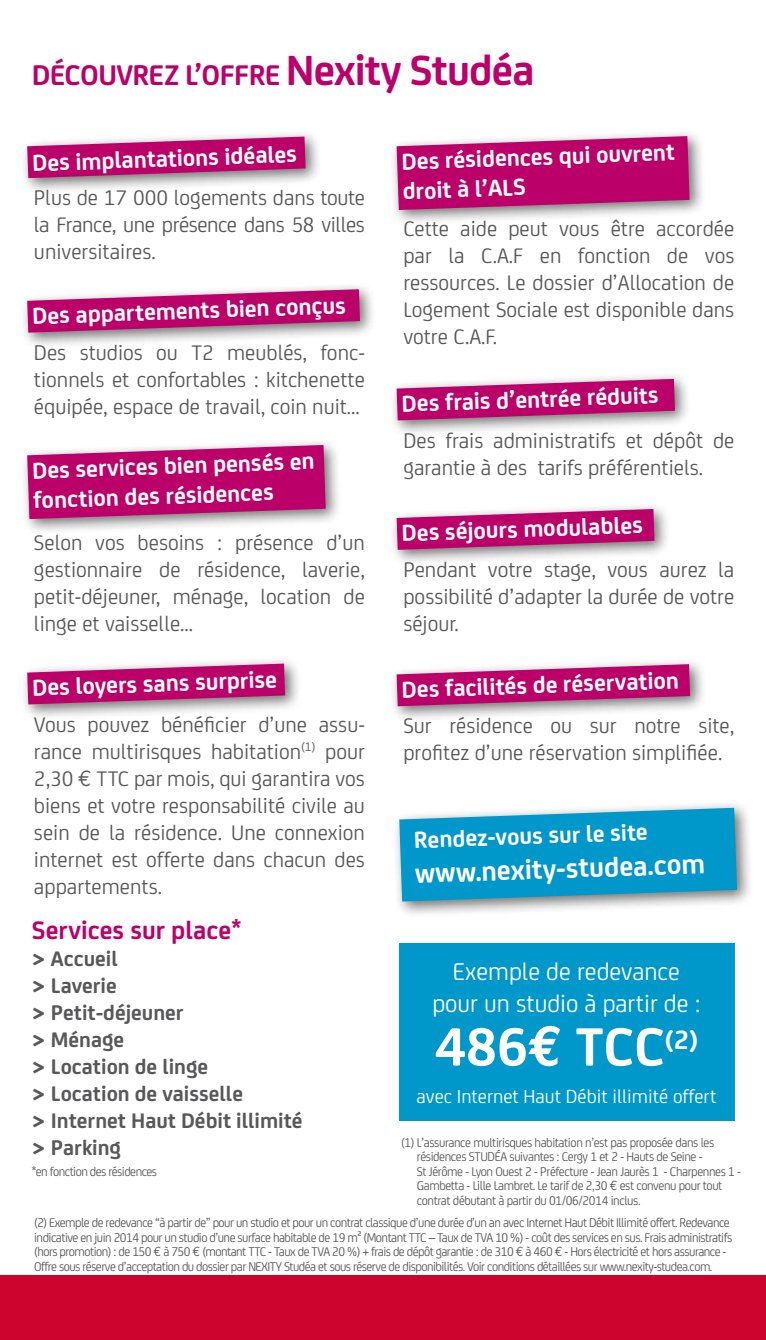
<style>
.page{position:relative;width:766px;height:1340px;background:#fff}
.page>*{position:absolute;margin:0;border:0;box-sizing:border-box;transform-origin:0 0}
.t1{font:700 57.6px "Nexity";color:#fff}
.t2{font:700 30.38px "Nexity";letter-spacing:-.02em;color:#bc006a}
.t3{font:700 29.25px "Nexity";color:#fff}
.t4{font:700 27px "Nexity";color:#bc006a}
.t5{font:25.88px/31.1px "Nexity";color:#fff;text-align:center}
.t6{font:700 24.75px/29.7px "Nexity";color:#fff}
.t7{font:22.5px/27px "Nexity";color:#58585a;text-align:justify}
.t8{font:700 22.5px/27px "Nexity";color:#58585a}
.t9{font:20.25px "Nexity";color:#fff}
.t10{font:13.5px/14.6px "Nexity";letter-spacing:-.04em;color:#58585a;scale:.96 1}
.s1{font-size:45px}
.s2{font-family:"Euro Mono"}
.s3{font-size:24.75px}
</style>
<div class="page">
<div style="left:0;top:1275px;width:765px;height:64px;background:#cd042e"></div>
<div style="left:399px;top:943px;width:334px;height:177px;background:#0097ca"></div>
<div style="left:392px;top:800px;width:361px;height:118px;background:#000;opacity:.55"></div>
<svg style="left:399px;top:807px;width:337px;height:94px;background:#1b9ecb"></svg>
<div style="left:20px;top:129px;width:301px;height:65px;background:#000;opacity:.55"></div>
<svg style="left:27px;top:137px;width:278px;height:41px;background:#bf2d80"></svg>
<div style="left:20px;top:282px;width:357px;height:67px;background:#000;opacity:.55"></div>
<svg style="left:27px;top:289px;width:333px;height:44px;background:#c13a86"></svg>
<div style="left:20px;top:438px;width:322px;height:97px;background:#000;opacity:.55"></div>
<svg style="left:27px;top:445px;width:298px;height:74px;background:#be1d78"></svg>
<div style="left:20px;top:656px;width:281px;height:64px;background:#000;opacity:.55"></div>
<svg style="left:27px;top:663px;width:258px;height:41px;background:#c02e81"></svg>
<div style="left:389px;top:372px;width:302px;height:64px;background:#000;opacity:.55"></div>
<svg style="left:396px;top:379px;width:278px;height:41px;background:#c02e80"></svg>
<div style="left:389px;top:502px;width:281px;height:64px;background:#000;opacity:.55"></div>
<svg style="left:396px;top:509px;width:258px;height:41px;background:#bf2e80"></svg>
<div style="left:389px;top:657px;width:317px;height:65px;background:#000;opacity:.55"></div>
<svg style="left:396px;top:664px;width:294px;height:42px;background:#c13383"></svg>
<div style="left:389px;top:129px;width:316px;height:97px;background:#000;opacity:.55"></div>
<svg style="left:396px;top:136px;width:293px;height:74px;background:#be1e78"></svg>
<h2 class="t2" style="left:32px;top:52px;width:504px">Découvrez l’offre <span class="s1">Nexity Studéa</span></h2>
<p class="t6" style="left:32px;top:146px;width:266px;rotate:-2deg">Des implantations idéales</p>
<p class="t7" style="left:34px;top:183px;width:332px">Plus de 17 000 logements dans toute la France, une présence dans 58 villes universitaires.</p>
<p class="t6" style="left:32px;top:299px;width:315px;rotate:-2deg">Des appartements bien conçus</p>
<p class="t7" style="left:34px;top:337px;width:332px">Des studios ou T2 meublés, fonc&shy;tionnels et confortables : kitchenette équipée, espace de travail, coin nuit…</p>
<p class="t6" style="left:32px;top:454px;width:284px;rotate:-2deg">Des services bien pensés en fonction des résidences</p>
<p class="t7" style="left:34px;top:528px;width:332px">Selon vos besoins : présence d’un gestionnaire de résidence, laverie, petit-déjeuner, ménage, location de linge et vaisselle…</p>
<p class="t6" style="left:32px;top:671px;width:247px;rotate:-2deg">Des loyers sans surprise</p>
<p class="t7" style="left:34px;top:709px;width:332px">Vous pouvez bénéficier d’une assu&shy;rance multirisques habitation<sup>(1)</sup> pour 2,30 <span class="s2">E</span> TTC par mois, qui garantira vos biens et votre responsabilité civile au sein de la résidence. Une connexion internet est offerte dans chacun des appartements.</p>
<p class="t4" style="left:32px;top:909px;width:211px">Services sur place*</p>
<p class="t8" style="left:32px;top:943px;width:272px"><span class="s3">&gt;</span> Accueil<br><span class="s3">&gt;</span> Laverie<br><span class="s3">&gt;</span> Petit-déjeuner<br><span class="s3">&gt;</span> Ménage<br><span class="s3">&gt;</span> Location de linge<br><span class="s3">&gt;</span> Location de vaisselle<br><span class="s3">&gt;</span> Internet Haut Débit illimité <span class="s3">&gt;</span> Parking</p>
<p class="t10" style="left:32px;top:1163px;width:132px">*en fonction des résidences</p>
<p class="t6" style="left:401px;top:145px;width:275px;rotate:-2deg">Des résidences qui ouvrent droit à l’ALS</p>
<p class="t7" style="left:403px;top:213px;width:332px">Cette aide peut vous être accordée par la C.A.F en fonction de vos ressources. Le dossier d’Allocation de Logement Sociale est disponible dans votre C.A.F.</p>
<p class="t6" style="left:401px;top:387px;width:258px;rotate:-2deg">Des frais d’entrée réduits</p>
<p class="t7" style="left:403px;top:425px;width:332px">Des frais administratifs et dépôt de garantie à des tarifs préférentiels.</p>
<p class="t6" style="left:401px;top:516px;width:243px;rotate:-2deg">Des séjours modulables</p>
<p class="t7" style="left:403px;top:554px;width:332px">Pendant votre stage, vous aurez la possibilité d’adapter la durée de votre séjour.</p>
<p class="t6" style="left:401px;top:673px;width:279px;rotate:-2deg">Des facilités de réservation</p>
<p class="t7" style="left:403px;top:711px;width:332px">Sur résidence ou sur notre site, profitez d’une réservation simplifiée.</p>
<p class="t6" style="left:413px;top:823px;width:236px;rotate:-2deg">Rendez-vous surle site</p>
<h3 class="t3" style="left:414px;top:851px;width:291px;rotate:-2deg">www.nexity-studea.com</h3>
<p class="t5" style="left:432px;top:954px;width:270px">Exemple de redevance pour un studio à partir de :</p>
<h1 class="t1" style="left:434px;top:1003px;width:265px">486<span class="s2">e</span> TCC <sup>(2)</sup></h1>
<p class="t9" style="left:416px;top:1081px;width:301px">avec Internet Haut Débit illimité offert</p>
<p class="t10" style="left:416px;top:1133px;width:339px;text-indent:-16px">(1) L’assurance multirisques habitation n’est pas proposée dans les résidences STUDÉA suivantes : Cergy 1 et 2 - Hauts de Seine -<br>St Jérôme - Lyon Ouest 2 - Préfecture - Jean Jaurès 1 - Charpennes 1 - Gambetta - Lille Lambret. Le tarif de 2,30 <span class="s2">E</span> est convenu pour tout contrat débutant à partir du 01/06/2014 inclus.</p>
<p class="t10" style="left:34px;top:1214px;width:728px">(2) Exemple de redevance “à partir de” pour un studio et pour un contrat classique d’une durée d’un an avec Internet Haut Débit Illimité offert. Redevance indicative en juin 2014 pour un studio d’une surface habitable de 19 m² (Montant TTC – Taux de TVA 10 %) - coût des services en sus. Frais administratifs (hors promotion) : de 150 <span class="s2">E</span> à 750 <span class="s2">E</span> (montant TTC - Taux de TVA 20 %) + frais de dépôt garantie : de 310 <span class="s2">E</span> à 460 <span class="s2">E</span> - Hors électricité et hors assurance - Offre sous réserve d’acceptation du dossier par NEXITY Studéa et sous réserve de disponibilités. Voir conditions détaillées sur www.nexity-studea.com.</p>
</div>
